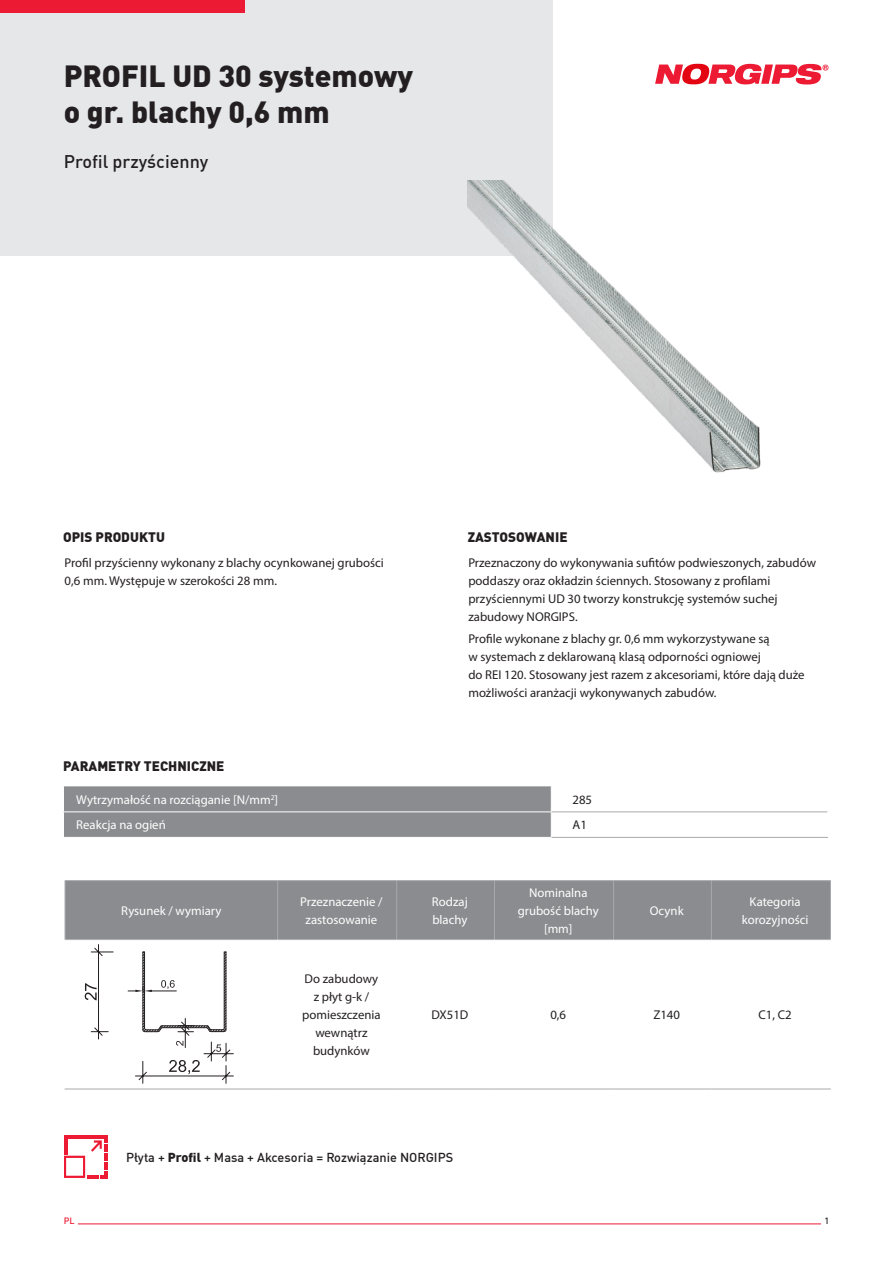
<style>
.page{position:relative;width:893px;height:1263px;background:#fff}
.page>*{position:absolute;margin:0;border:0;box-sizing:border-box;transform-origin:0 0}
.t1{font:900 30px/36px "DIN Offc Pro";color:#231f20}
.t2{font:500 18px "DIN Offc Pro";color:#231f20}
.header_2{font:900 13.5px "DIN Offc Pro";color:#231f20}
.txt{font:12.75px/18px "Myriad Pro";color:#231f20}
.t3{font:12.75px/18px "Myriad Pro";color:#fff;text-align:center}
.txt_bullet{font:12.75px/18px "Myriad Pro";color:#231f20}
.t4{font:500 12.75px "DIN Offc Pro";color:#231f20}
.t5{font:500 9px "DIN Offc Pro";color:#ed1a33}
.t6{font:500 9px "DIN Offc Pro";color:#231f20}
.s1{font-weight:900}
</style>
<div class="page">
<div style="left:0;top:0;width:553px;height:255px;background:#e6e7e9"></div>
<div style="left:0;top:0;width:244px;height:13px;background:#ed1a33"></div>
<svg style="left:655px;top:64px;width:173px;height:20px"></svg>
<hr style="left:78px;top:1223px;width:743px;height:1px;background:#ed1a33">
<svg style="left:64px;top:1135px;width:43px;height:44px"></svg>
<svg style="left:63px;top:786px;width:489px;height:51px;background:#8e8f92"></svg>
<hr style="left:552px;top:811px;width:275px;height:1px;background:#a8a9ad">
<hr style="left:552px;top:837px;width:276px;height:1px;background:#a8a9ad">
<img style="left:468px;top:180px;width:293px;height:293px">
<div style="left:66px;top:881px;width:764px;height:59px;background:#8a8c8f"></div>
<hr style="left:65px;top:880px;width:213px;height:1px;background:#a8a9ad">
<hr style="left:65px;top:881px;width:1px;height:59px;background:#a8a9ad">
<hr style="left:278px;top:880px;width:119px;height:1px;background:#a8a9ad">
<hr style="left:277px;top:881px;width:1px;height:59px;background:#a8a9ad">
<hr style="left:397px;top:880px;width:97px;height:1px;background:#a8a9ad">
<hr style="left:396px;top:881px;width:1px;height:59px;background:#a8a9ad">
<hr style="left:494px;top:880px;width:120px;height:1px;background:#a8a9ad">
<hr style="left:494px;top:881px;width:1px;height:59px;background:#a8a9ad">
<hr style="left:614px;top:880px;width:97px;height:1px;background:#a8a9ad">
<hr style="left:613px;top:881px;width:1px;height:59px;background:#a8a9ad">
<hr style="left:711px;top:880px;width:120px;height:1px;background:#a8a9ad">
<hr style="left:711px;top:881px;width:1px;height:59px;background:#a8a9ad">
<hr style="left:830px;top:881px;width:1px;height:59px;background:#a8a9ad">
<hr style="left:65px;top:1089px;width:213px;height:1px;background:#a8a9ad">
<hr style="left:278px;top:1089px;width:119px;height:1px;background:#a8a9ad">
<hr style="left:397px;top:1089px;width:97px;height:1px;background:#a8a9ad">
<hr style="left:494px;top:1089px;width:120px;height:1px;background:#a8a9ad">
<hr style="left:614px;top:1089px;width:97px;height:1px;background:#a8a9ad">
<hr style="left:711px;top:1089px;width:120px;height:1px;background:#a8a9ad">
<svg style="left:85px;top:944px;width:29px;height:95px"></svg>
<svg style="left:128px;top:951px;width:106px;height:133px"></svg>
<p class="t1" style="left:64px;top:56px;width:351px">PROFIL UD 30 systemowy o gr. blachy 0,6 mm</p>
<p class="t2" style="left:64px;top:147px;width:146px">Profil przyścienny</p>
<p class="header_2" style="left:63px;top:526px;width:103px">OPIS PRODUKTU</p>
<p class="header_2" style="left:468px;top:526px;width:101px">ZASTOSOWANIE</p>
<p class="txt_bullet" style="left:65px;top:553px;width:321px">Profil przyścienny wykonany z blachy ocynkowanej grubości<br>0,6 mm. Występuje w szerokości 28 mm.</p>
<p class="header_2" style="left:63px;top:755px;width:163px">PARAMETRY TECHNICZNE</p>
<p class="txt" style="left:468px;top:553px;width:349px">Przeznaczony do wykonywania sufitów podwieszonych, zabudów poddaszy oraz okładzin ściennych. Stosowany z profilami przyściennymi UD 30 tworzy konstrukcję systemów suchej zabudowy NORGIPS.</p>
<p class="txt" style="left:468px;top:629px;width:338px">Profile wykonane z blachy gr. 0,6 mm wykorzystywane są<br>w systemach z deklarowaną klasą odporności ogniowej<br>do REI 120. Stosowany jest razem z akcesoriami, które dają duże możliwości aranżacji wykonywanych zabudów.</p>
<p class="t3" style="left:76px;top:790px;width:203px">Wytrzymałość na rozciąganie [N/mm<sup>2</sup>]</p>
<p class="txt" style="left:573px;top:790px;width:21px">285</p>
<p class="t3" style="left:76px;top:816px;width:91px">Reakcja na ogień</p>
<p class="txt" style="left:573px;top:816px;width:16px">A1</p>
<p class="t3" style="left:121px;top:902px;width:102px">Rysunek / wymiary</p>
<p class="t3" style="left:300px;top:893px;width:84px">Przeznaczenie / zastosowanie</p>
<p class="t3" style="left:432px;top:893px;width:37px;text-align:left">Rodzaj blachy</p>
<p class="t3" style="left:529px;top:884px;width:60px">Nominalna</p>
<p class="t3" style="left:518px;top:902px;width:83px">grubość blachy [mm]</p>
<p class="t3" style="left:650px;top:902px;width:35px">Ocynk</p>
<p class="t3" style="left:749px;top:893px;width:53px">Kategoria</p>
<p class="t3" style="left:742px;top:911px;width:68px">korozyjności</p>
<p class="txt" style="left:302px;top:970px;width:80px;text-align:center">Do zabudowy z płyt g-k / pomieszczenia wewnątrz budynków</p>
<p class="txt" style="left:431px;top:1006px;width:39px">DX51D</p>
<p class="txt" style="left:550px;top:1006px;width:17px">0,6</p>
<p class="txt" style="left:653px;top:1006px;width:28px">Z140</p>
<p class="txt" style="left:758px;top:1006px;width:35px">C1, C2</p>
<p class="t4" style="left:126px;top:1147px;width:329px">Płyta + <span class="s1">Profil</span> + Masa + Akcesoria = Rozwiązanie NORGIPS</p>
<p class="t5" style="left:64px;top:1214px;width:12px">PL</p>
<p class="t6" style="left:824px;top:1214px;width:6px">1</p>
</div>
